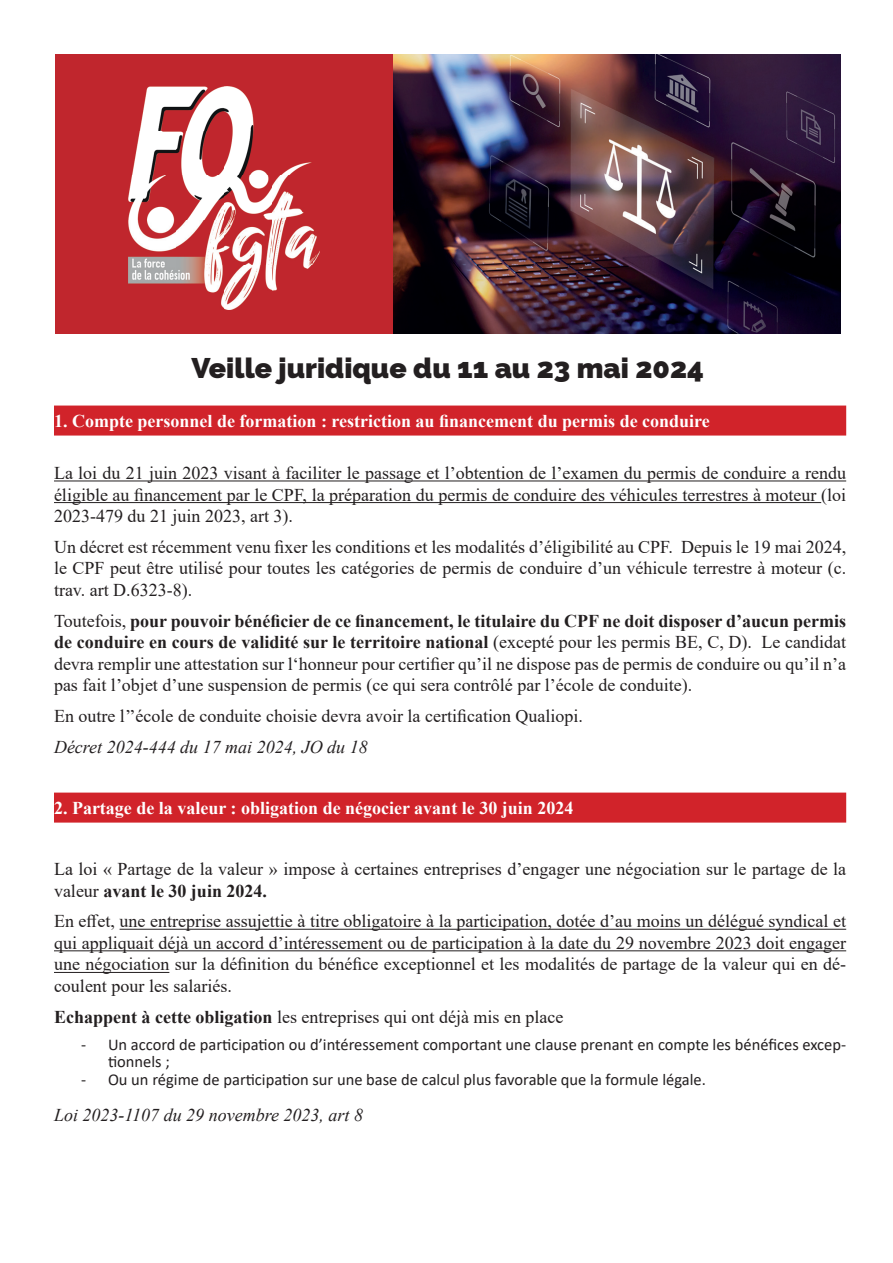
<style>
.page{position:relative;width:893px;height:1263px;background:#fff}
.page>*{position:absolute;margin:0;border:0;box-sizing:border-box;transform-origin:0 0}
.t1{font:800 28.5px "Raleway";color:#231f20}
.t2{font:18px/21.6px "Times New Roman";color:#231f20;text-align:justify}
.t3{font:700 18px "Times New Roman";color:#fff}
.t4{font:italic 18px "Times New Roman";color:#231f20}
.t5{font:16.5px/17.9px "Calibri";color:#231f20}
.s1{font-weight:700}
</style>
<div class="page">
<div style="left:55px;top:54px;width:338px;height:280px;background:#c0262d"></div>
<img style="left:393px;top:54px;width:447px;height:280px">
<img style="left:128px;top:87px;width:192px;height:223px">
<div style="left:54px;top:405px;width:792px;height:30px;background:#d1232a"></div>
<hr style="left:54px;top:480px;width:792px;height:1px;background:#231f20">
<hr style="left:54px;top:502px;width:767px;height:1px;background:#231f20">
<div style="left:54px;top:792px;width:792px;height:30px;background:#d1232a"></div>
<hr style="left:120px;top:929px;width:726px;height:1px;background:#231f20">
<hr style="left:54px;top:950px;width:792px;height:1px;background:#231f20">
<hr style="left:54px;top:972px;width:115px;height:1px;background:#231f20">
<h1 class="t1" style="left:191px;top:351px;width:514px">Veille juridique du 11 au 23 mai 2024</h1>
<p class="t3" style="left:54px;top:408px;width:657px">1. Compte personnel de formation : restriction au financement du permis de conduire</p>
<p class="t2" style="left:54px;top:462px;width:794px">La loi du 21 juin 2023 visant à faciliter le passage et l’obtention de l’examen du permis de conduire a rendu éligible au financement par le CPF, la préparation du permis de conduire des véhicules terrestres à moteur (loi 2023-479 du 21 juin 2023, art 3).</p>
<p class="t2" style="left:54px;top:535px;width:794px">Un décret est récemment venu fixer les conditions et les modalités d’éligibilité au CPF. Depuis le 19 mai 2024, le CPF peut être utilisé pour toutes les catégories de permis de conduire d’un véhicule terrestre à moteur (c. trav. art D.6323-8).</p>
<p class="t2" style="left:54px;top:609px;width:794px">Toutefois, <span class="s1">pour pouvoir bénéficier de ce financement, le titulaire du CPF ne doit disposer d’aucun permis de conduire en cours de validité sur le territoire national</span> (excepté pour les permis BE, C, D). Le candidat devra remplir une attestation sur l‘honneur pour certifier qu’il ne dispose pas de permis de conduire ou qu’il n’a pas fait l’objet d’une suspension de permis (ce qui sera contrôlé par l’école de conduite).</p>
<p class="t2" style="left:54px;top:705px;width:530px">En outre l’’école de conduite choisie devra avoir la certification Qualiopi.</p>
<p class="t4" style="left:54px;top:734px;width:315px">Décret 2024-444 du 17 mai 2024, JO du 18</p>
<p class="t3" style="left:54px;top:795px;width:521px">2. Partage de la valeur : obligation de négocier avant le 30 juin 2024</p>
<p class="t2" style="left:54px;top:858px;width:794px">La loi « Partage de la valeur » impose à certaines entreprises d’engager une négociation sur le partage de la valeur <span class="s1">avant le 30 juin 2024.</span></p>
<p class="t2" style="left:54px;top:910px;width:794px">En effet, une entreprise assujettie à titre obligatoire à la participation, dotée d’au moins un délégué syndical et qui appliquait déjà un accord d’intéressement ou de participation à la date du 29 novembre 2023 doit engager une négociation sur la définition du bénéfice exceptionnel et les modalités de partage de la valeur qui en dé&shy;coulent pour les salariés.</p>
<p class="t2" style="left:54px;top:1005px;width:511px"><span class="s1">Echappent à cette obligation</span> les entreprises qui ont déjà mis en place</p>
<p class="t5" style="left:108px;top:1035px;width:740px;text-indent:-27px">- Un accord de participation ou d’intéressement comportant une clause prenant en compte les bénéfices excep&shy;tionnels ;</p>
<p class="t5" style="left:81px;top:1070px;width:626px">- Ou un régime de participation sur une base de calcul plus favorable que la formule légale.</p>
<p class="t4" style="left:54px;top:1103px;width:310px">Loi 2023-1107 du 29 novembre 2023, art 8</p>
</div>
